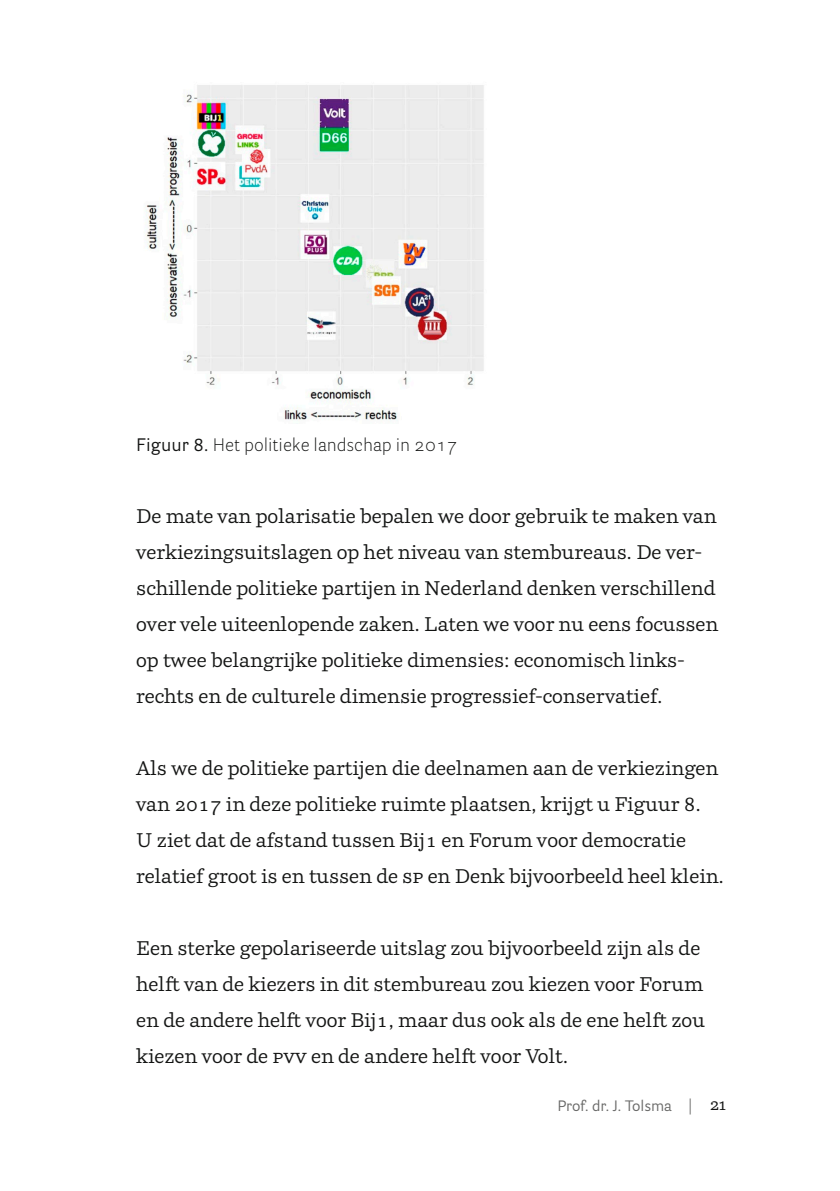
<style>
.page{position:relative;width:840px;height:1191px;background:#fff}
.page>*{position:absolute;margin:0;border:0;box-sizing:border-box;transform-origin:0 0}
.Alinea{font:19.6px/36px "Parry";color:#131413}
.Bijschrift{font:300 18px "Parry Grotesque";color:#131413}
.t1{font:15px "Parry Grotesque";color:#686867}
.s1{font-weight:400}
.s2{font-size:16px}
.s3{font-family:"Parry";font-size:17px;color:#131413}
</style>
<div class="page">
<img style="left:145px;top:85px;width:339px;height:339px">
<p class="Bijschrift" style="left:136px;top:432px;width:323px"><span class="s1">Figuur 8.</span> Het politieke landschap in 2017</p>
<p class="Alinea" style="left:136px;top:498px;width:583px">De mate van polarisatie bepalen we door gebruik te maken van verkiezingsuitslagen op het niveau van stembureaus. De ver&shy;schillende politieke partijen in Nederland denken verschillend over vele uiteenlopende zaken. Laten we voor nu eens focussen op twee belangrijke politieke dimensies: economisch links&shy;rechts en de culturele dimensie progressief-conservatief.</p>
<p class="Alinea" style="left:136px;top:750px;width:589px">Als we de politieke partijen die deelnamen aan de verkiezingen van 2017 in deze politieke ruimte plaatsen, krijgt u Figuur 8.<br>U ziet dat de afstand tussen Bij1 en Forum voor democratie relatief groot is en tussen de sp en Denk bijvoorbeeld heel klein.</p>
<p class="Alinea" style="left:136px;top:930px;width:570px">Een sterke gepolariseerde uitslag zou bijvoorbeeld zijn als de helft van de kiezers in dit stembureau zou kiezen voor Forum en de andere helft voor Bij1, maar dus ook als de ene helft zou kiezen voor de pvv en de andere helft voor Volt.</p>
<p class="t1" style="left:557px;top:1095px;width:170px">Prof. dr. J. Tolsma <span class="s2">|</span> <span class="s3">21</span></p>
</div>
